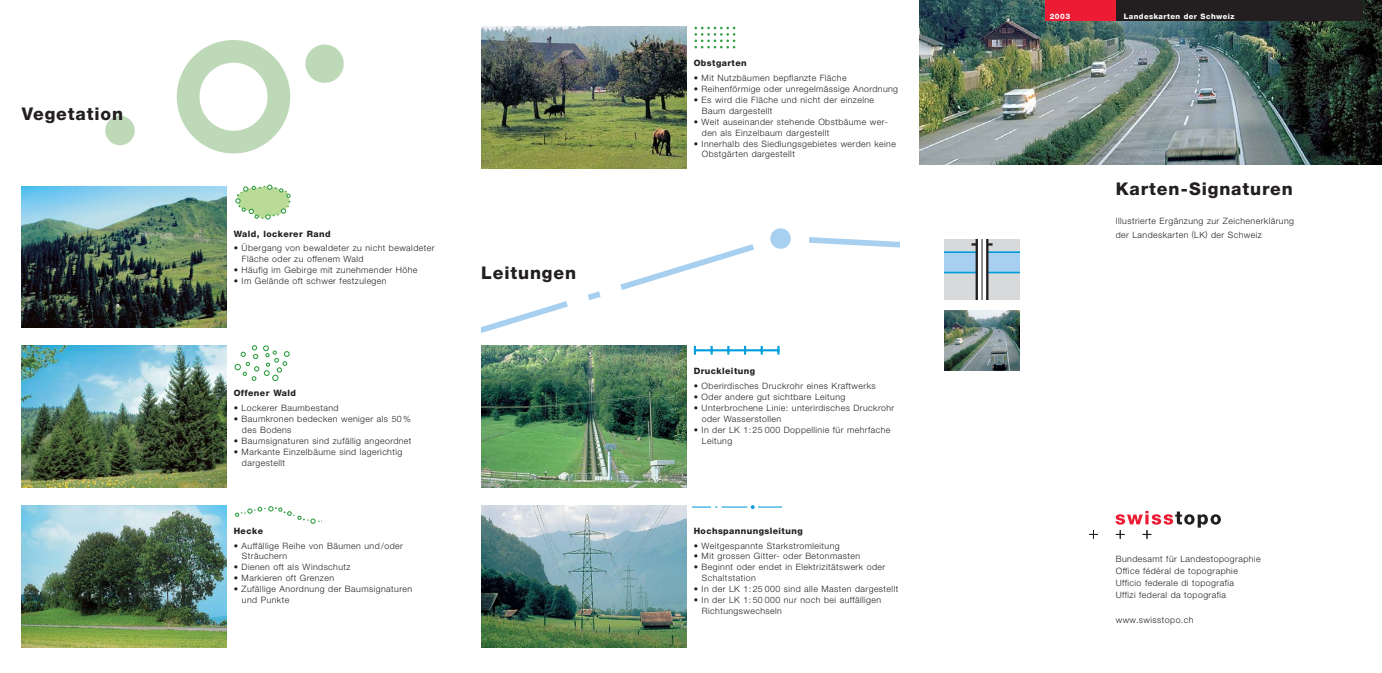
<style>
.page{position:relative;width:1382px;height:673px;background:#fff}
.page>*{position:absolute;margin:0;border:0;box-sizing:border-box;transform-origin:0 0}
.t1{font:800 17.5px "Helvetica Neue";letter-spacing:.05em;color:#231f20}
.t2{font:300 8.75px/11px "Helvetica Neue";letter-spacing:.05em;color:#231f20}
.t3{font:800 8.75px "Helvetica Neue";letter-spacing:.05em;color:#231f20}
.t4{font:800 7.5px "Helvetica Neue";letter-spacing:.06em;color:#fff}
</style>
<div class="page">
<img style="left:919px;top:0;width:462px;height:165px">
<svg style="left:1089px;top:530px;width:8px;height:8px"></svg>
<svg style="left:1115px;top:511px;width:105px;height:27px"></svg>
<div style="left:1044px;top:0;width:71px;height:21px;background:#ed1b34"></div>
<div style="left:944px;top:240px;width:75px;height:60px;background:#d8d9da"></div>
<div style="left:944px;top:252px;width:75px;height:20px;background:#a7cfef"></div>
<hr style="left:944px;top:272px;width:75px;height:1px;background:#009edc">
<hr style="left:944px;top:251px;width:75px;height:2px;background:#009edc">
<hr style="left:971px;top:243px;width:21px;height:2px;background:#231f20">
<svg style="left:975px;top:240px;width:13px;height:60px"></svg>
<svg style="left:977px;top:240px;width:9px;height:60px"></svg>
<hr style="left:981px;top:240px;width:1px;height:60px;background:#231f20">
<img style="left:944px;top:311px;width:75px;height:60px">
<div style="left:177px;top:40px;width:113px;height:113px;border:23px solid #bed9b8;border-radius:50%"></div>
<div style="left:105px;top:116px;width:30px;height:29px;background:#bed9b8;border-radius:50%"></div>
<div style="left:305px;top:44px;width:39px;height:39px;background:#bed9b8;border-radius:50%"></div>
<svg style="left:235px;top:184px;width:55px;height:35px"></svg>
<svg style="left:234px;top:345px;width:56px;height:36px"></svg>
<svg style="left:235px;top:506px;width:87px;height:18px"></svg>
<img style="left:481px;top:27px;width:205px;height:141px">
<svg style="left:694px;top:27px;width:41px;height:21px"></svg>
<img style="left:481px;top:356px;width:205px;height:131px">
<hr style="left:692px;top:506px;width:89px;height:1px;background:#009edc">
<svg style="left:711px;top:505px;width:10px;height:4px"></svg>
<img style="left:481px;top:505px;width:205px;height:142px">
<svg style="left:481px;top:308px;width:206px;height:48px"></svg>
<svg style="left:542px;top:237px;width:357px;height:92px"></svg>
<div style="left:770px;top:228px;width:21px;height:21px;background:#a7cfef;border-radius:50%"></div>
<hr style="left:694px;top:349px;width:85px;height:2px;background:#009edc">
<svg style="left:694px;top:346px;width:2px;height:8px"></svg>
<svg style="left:710px;top:346px;width:2px;height:8px"></svg>
<svg style="left:727px;top:346px;width:2px;height:8px"></svg>
<svg style="left:744px;top:346px;width:2px;height:8px"></svg>
<svg style="left:760px;top:346px;width:2px;height:8px"></svg>
<svg style="left:777px;top:346px;width:2px;height:8px"></svg>
<img style="left:22px;top:186px;width:205px;height:142px">
<img style="left:22px;top:345px;width:205px;height:142px">
<img style="left:22px;top:505px;width:205px;height:142px">
<div style="left:1115px;top:0;width:247px;height:21px;background:#231f20"></div>
<h1 class="t1" style="left:22px;top:107px;width:103px">Vegetation</h1>
<p class="t3" style="left:234px;top:231px;width:98px">Wald, lockerer Rand</p>
<p class="t2" style="left:242px;top:243px;width:194px;text-indent:-8px">• Übergang von bewaldeter zu nicht bewaldeter<br>Fläche oder zu offenem Wald</p>
<p class="t2" style="left:234px;top:265px;width:185px">• Häufig im Gebirge mit zunehmender Höhe</p>
<p class="t2" style="left:234px;top:276px;width:154px">• Im Gelände oft schwer festzulegen</p>
<p class="t3" style="left:234px;top:390px;width:64px">Offener Wald</p>
<p class="t2" style="left:234px;top:403px;width:106px">• Lockerer Baumbestand</p>
<p class="t2" style="left:242px;top:414px;width:170px;text-indent:-8px">• Baumkronen bedecken weniger als 50% des Bodens</p>
<p class="t2" style="left:234px;top:436px;width:179px">• Baumsignaturen sind zufällig angeordnet</p>
<p class="t2" style="left:242px;top:447px;width:162px;text-indent:-8px">• Markante Einzelbäume sind lagerichtig dargestellt</p>
<p class="t3" style="left:234px;top:527px;width:31px">Hecke</p>
<p class="t2" style="left:242px;top:540px;width:162px;text-indent:-8px">• Auffällige Reihe von Bäumen und/oder<br>Sträuchern</p>
<p class="t2" style="left:234px;top:562px;width:118px">• Dienen oft als Windschutz</p>
<p class="t2" style="left:234px;top:573px;width:102px">• Markieren oft Grenzen</p>
<p class="t2" style="left:242px;top:584px;width:172px;text-indent:-8px">• Zufällige Anordnung der Baumsignaturen und Punkte</p>
<h1 class="t1" style="left:481px;top:266px;width:96px">Leitungen</h1>
<p class="t3" style="left:693px;top:60px;width:55px">Obstgarten</p>
<p class="t2" style="left:693px;top:73px;width:154px">• Mit Nutzbäumen bepflanzte Fläche</p>
<p class="t2" style="left:693px;top:84px;width:206px">• Reihenförmige oder unregelmässige Anordnung</p>
<p class="t2" style="left:702px;top:95px;width:174px;text-indent:-8px">• Es wird die Fläche und nicht der einzelne<br>Baum dargestellt</p>
<p class="t2" style="left:702px;top:117px;width:188px;text-indent:-8px">• Weit auseinander stehende Obstbäume wer&shy;den als Einzelbaum dargestellt</p>
<p class="t2" style="left:702px;top:139px;width:195px;text-indent:-8px">• Innerhalb des Siedlungsgebietes werden keine<br>Obstgärten dargestellt</p>
<p class="t3" style="left:693px;top:368px;width:63px">Druckleitung</p>
<p class="t2" style="left:693px;top:381px;width:183px">• Oberirdisches Druckrohr eines Kraftwerks</p>
<p class="t2" style="left:693px;top:392px;width:153px">• Oder andere gut sichtbare Leitung</p>
<p class="t2" style="left:702px;top:403px;width:194px;text-indent:-8px">• Unterbrochene Linie: unterirdisches Druckrohr oder Wasserstollen</p>
<p class="t2" style="left:702px;top:425px;width:190px;text-indent:-8px">• In der LK 1:25 000 Doppellinie für mehrfache<br>Leitung</p>
<p class="t3" style="left:693px;top:527px;width:110px">Hochspannungsleitung</p>
<p class="t2" style="left:693px;top:540px;width:147px">• Weitgespannte Starkstromleitung</p>
<p class="t2" style="left:693px;top:551px;width:168px">• Mit grossen Gitter- oder Betonmasten</p>
<p class="t2" style="left:702px;top:562px;width:185px;text-indent:-8px">• Beginnt oder endet in Elektrizitätswerk oder<br>Schaltstation</p>
<p class="t2" style="left:693px;top:584px;width:206px">• In der LK 1:25 000 sind alle Masten dargestellt</p>
<p class="t2" style="left:702px;top:595px;width:181px;text-indent:-8px">• In der LK 1: 50 000 nur noch bei auffälligen<br>Richtungswechseln</p>
<p class="t4" style="left:1049px;top:13px;width:22px">2003</p>
<p class="t4" style="left:1123px;top:13px;width:112px">Landeskarten der Schweiz</p>
<h1 class="t1" style="left:1115px;top:182px;width:178px">Karten-Signaturen</h1>
<p class="t2" style="left:1115px;top:215px;width:180px;line-height:13.8px">Illustrierte Ergänzung zur Zeichenerklärung der Landeskarten (LK) der Schweiz</p>
<p class="t2" style="left:1115px;top:553px;width:146px;line-height:12.2px">Bundesamt für Landestopographie<br>Office fédéral de topographie<br>Ufficio federale di topografia<br>Uffizi federal da topografia</p>
<p class="t2" style="left:1115px;top:614px;width:79px">www.swisstopo.ch</p>
</div>
